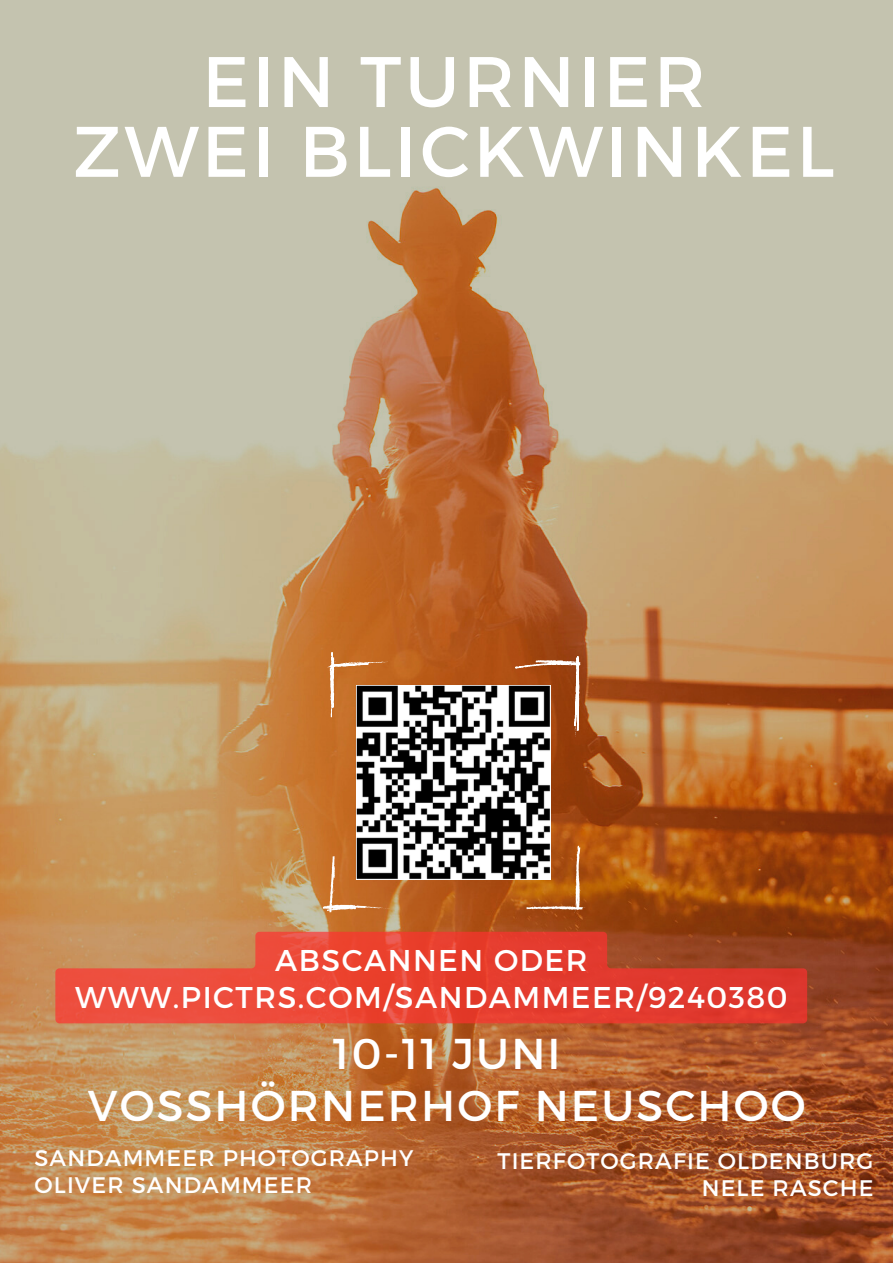
<style>
.page{position:relative;width:893px;height:1263px;background:#fff}
.page>*{position:absolute;margin:0;border:0;box-sizing:border-box;transform-origin:0 0}
.t1{font:71.4px "Montserrat";letter-spacing:.05em;color:#fff}
.t2{font:43.05px "Montserrat";letter-spacing:.05em;color:#fff}
.t3{font:30px "Montserrat";letter-spacing:.05em;color:#fff}
.t4{font:22.5px "Montserrat";letter-spacing:.05em;color:#fff}
</style>
<div class="page">
<img style="left:0;top:0;width:893px;height:1263px">
<svg style="left:323px;top:652px;width:262px;height:261px"></svg>
<svg style="left:55px;top:932px;width:752px;height:91px;background:#db4a35"></svg>
<p class="t1" style="left:202px;top:35px;width:505px">EIN TURNIER</p>
<p class="t1" style="left:73px;top:105px;width:763px">ZWEI BLICKWINKEL</p>
<p class="t3" style="left:275px;top:941px;width:314px">ABSCANNEN ODER</p>
<p class="t3" style="left:75px;top:977px;width:714px">WWW.PICTRS.COM/SANDAMMEER/9240380</p>
<p class="t2" style="left:333px;top:1026px;width:229px">10-11 JUNI</p>
<p class="t2" style="left:88px;top:1078px;width:719px">VOSSHÖRNERHOF NEUSCHOO</p>
<p class="t4" style="left:35px;top:1143px;width:380px">SANDAMMEER PHOTOGRAPHY</p>
<p class="t4" style="left:35px;top:1170px;width:279px">OLIVER SANDAMMEER</p>
<p class="t4" style="left:497px;top:1146px;width:377px">TIERFOTOGRAFIE OLDENBURG</p>
<p class="t4" style="left:702px;top:1173px;width:173px">NELE RASCHE</p>
</div>
